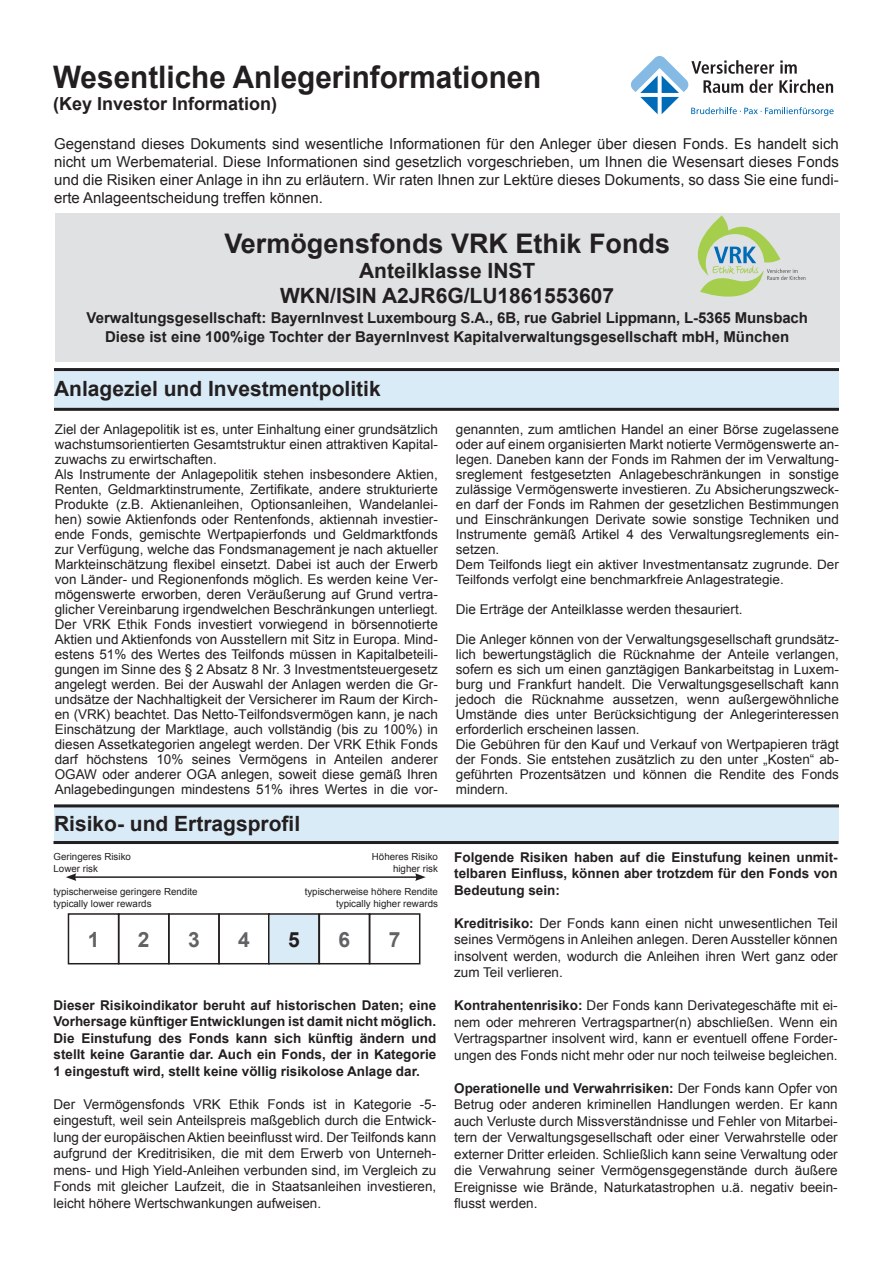
<style>
.page{position:relative;width:893px;height:1263px;background:#fff}
.page>*{position:absolute;margin:0;border:0;box-sizing:border-box;transform-origin:0 0}
.t1{font:700 31.05px "Arial";color:#231f20;scale:.96 1}
.t2{font:700 27px "Arial";color:#231f20}
.t3{font:700 21px "Arial";color:#231f20}
.t4{font:700 21px "Arial";color:#626265}
.t5{font:700 18px "Arial";color:#231f20}
.t6{font:15px/18px "Arial";color:#231f20;text-align:justify}
.t7{font:700 15px/19.5px "Arial";color:#231f20;text-align:center}
.t8{font:13.5px/15px "Arial";color:#231f20;text-align:justify}
.t9{font:700 13.5px/16.5px "Arial";color:#231f20;text-align:justify}
.Copy{font:12.9px/15px "Arial";color:#231f20;scale:1.04 1}
.t10{font:9.75px "Arial";color:#231f20}
.s1{font-weight:700}
</style>
<div class="page">
<div style="left:55px;top:213px;width:785px;height:149px;background:#e0e1e3"></div>
<div style="left:54px;top:370px;width:785px;height:38px;background:#d9ebf7"></div>
<div style="left:54px;top:804px;width:785px;height:38px;background:#d9ebf7"></div>
<hr style="left:74px;top:876px;width:343px;height:2px;background:#231f20">
<svg style="left:66px;top:873px;width:10px;height:8px"></svg>
<svg style="left:415px;top:873px;width:11px;height:8px"></svg>
<div style="left:68px;top:913px;width:51px;height:51px;border:2px solid #231f20"></div>
<div style="left:118px;top:913px;width:52px;height:51px;border:2px solid #231f20"></div>
<div style="left:168px;top:913px;width:52px;height:51px;border:2px solid #231f20"></div>
<div style="left:218px;top:913px;width:52px;height:51px;border:2px solid #231f20"></div>
<div style="left:269px;top:914px;width:50px;height:50px;background:#d9ebf7"></div>
<div style="left:268px;top:913px;width:52px;height:51px;border:2px solid #231f20"></div>
<div style="left:319px;top:913px;width:51px;height:51px;border:2px solid #231f20"></div>
<div style="left:369px;top:913px;width:51px;height:51px;border:2px solid #231f20"></div>
<hr style="left:54px;top:368px;width:785px;height:3px;background:#231f20">
<hr style="left:54px;top:408px;width:785px;height:3px;background:#231f20">
<hr style="left:54px;top:841px;width:784px;height:3px;background:#231f20">
<hr style="left:54px;top:804px;width:785px;height:3px;background:#231f20">
<svg style="left:631px;top:56px;width:203px;height:60px"></svg>
<svg style="left:697px;top:215px;width:108px;height:82px"></svg>
<p class="t1" style="left:53px;top:55px;width:510px">Wesentliche Anlegerinformationen</p>
<p class="t5" style="left:53px;top:91px;width:226px">(Key Investor Information)</p>
<p class="t6" style="left:54px;top:135px;width:786px">Gegenstand dieses Dokuments sind wesentliche Informationen für den Anleger über diesen Fonds. Es handelt sich nicht um Werbematerial. Diese Informationen sind gesetzlich vorgeschrieben, um Ihnen die Wesensart dieses Fonds und die Risiken einer Anlage in ihn zu erläutern. Wir raten Ihnen zur Lektüre dieses Dokuments, so dass Sie eine fundi&shy;erte Anlageentscheidung treffen können.</p>
<p class="t2" style="left:224px;top:224px;width:447px">Vermögensfonds VRK Ethik Fonds</p>
<p class="t3" style="left:359px;top:256px;width:178px">Anteilklasse INST</p>
<p class="t3" style="left:280px;top:281px;width:336px">WKN/ISIN A2JR6G/LU1861553607</p>
<p class="t7" style="left:87px;top:308px;width:723px">Verwaltungsgesellschaft: BayernInvest Luxembourg S.A., 6B, rue Gabriel Lippmann, L-5365 Munsbach<br>Diese ist eine 100%ige Tochter der BayernInvest Kapitalverwaltungsgesellschaft mbH, München</p>
<p class="t3" style="left:54px;top:374px;width:328px">Anlageziel und Investmentpolitik</p>
<p class="t8" style="left:55px;top:422px;width:385px">Ziel der Anlagepolitik ist es, unter Einhaltung einer grundsätzlich wachstumsorientierten Gesamtstruktur einen attraktiven Kapital&shy;zuwachs zu erwirtschaften.</p>
<p class="t8" style="left:55px;top:467px;width:385px">Als Instrumente der Anlagepolitik stehen insbesondere Aktien, Renten, Geldmarktinstrumente, Zertifikate, andere strukturierte Produkte (z.B. Aktienanleihen, Optionsanleihen, Wandelanlei&shy;hen) sowie Aktienfonds oder Rentenfonds, aktiennah investier&shy;ende Fonds, gemischte Wertpapierfonds und Geldmarktfonds zur Verfügung, welche das Fondsmanagement je nach aktueller Markteinschätzung flexibel einsetzt. Dabei ist auch der Erwerb von Länder- und Regionenfonds möglich. Es werden keine Ver&shy;mögenswerte erworben, deren Veräußerung auf Grund vertra&shy;glicher Vereinbarung irgendwelchen Beschränkungen unterliegt.<br>Der VRK Ethik Fonds investiert vorwiegend in börsennotierte Aktien und Aktienfonds von Ausstellern mit Sitz in Europa. Mind&shy;estens 51% des Wertes des Teilfonds müssen in Kapitalbeteili&shy;gungen im Sinne des § 2 Absatz 8 Nr. 3 Investmentsteuergesetz angelegt werden. Bei der Auswahl der Anlagen werden die Gr&shy;undsätze der Nachhaltigkeit der Versicherer im Raum der Kirch&shy;en (VRK) beachtet. Das Netto-Teilfondsvermögen kann, je nach Einschätzung der Marktlage, auch vollständig (bis zu 100%) in diesen Assetkategorien angelegt werden. Der VRK Ethik Fonds darf höchstens 10% seines Vermögens in Anteilen anderer OGAW oder anderer OGA anlegen, soweit diese gemäß Ihren Anlagebedingungen mindestens 51% ihres Wertes in die vor-</p>
<p class="t8" style="left:456px;top:422px;width:385px">genannten, zum amtlichen Handel an einer Börse zugelassene oder auf einem organisierten Markt notierte Vermögenswerte an&shy;legen. Daneben kann der Fonds im Rahmen der im Verwaltung&shy;sreglement festgesetzten Anlagebeschränkungen in sonstige zulässige Vermögenswerte investieren. Zu Absicherungszweck&shy;en darf der Fonds im Rahmen der gesetzlichen Bestimmungen und Einschränkungen Derivate sowie sonstige Techniken und Instrumente gemäß Artikel 4 des Verwaltungsreglements ein&shy;setzen.</p>
<p class="Copy" style="left:456px;top:557px;width:370px">Dem Teilfonds liegt ein aktiver Investmentansatz zugrunde. Der<br>Teilfonds verfolgt eine benchmarkfreie Anlagestrategie.</p>
<p class="t8" style="left:456px;top:602px;width:288px">Die Erträge der Anteilklasse werden thesauriert.</p>
<p class="t8" style="left:456px;top:632px;width:385px">Die Anleger können von der Verwaltungsgesellschaft grundsätz&shy;lich bewertungstäglich die Rücknahme der Anteile verlangen, sofern es sich um einen ganztägigen Bankarbeitstag in Luxem&shy;burg und Frankfurt handelt. Die Verwaltungsgesellschaft kann jedoch die Rücknahme aussetzen, wenn außergewöhnliche Umstände dies unter Berücksichtigung der Anlegerinteressen erforderlich erscheinen lassen.</p>
<p class="t8" style="left:456px;top:737px;width:385px">Die Gebühren für den Kauf und Verkauf von Wertpapieren trägt der Fonds. Sie entstehen zusätzlich zu den unter „Kosten“ ab&shy;geführten Prozentsätzen und können die Rendite des Fonds mindern.</p>
<p class="t3" style="left:54px;top:809px;width:248px">Risiko- und Ertragsprofil</p>
<p class="t10" style="left:53px;top:850px;width:79px">Geringeres Risiko</p>
<p class="t10" style="left:53px;top:862px;width:46px">Lower risk</p>
<p class="t10" style="left:53px;top:885px;width:146px">typischerweise geringere Rendite</p>
<p class="t10" style="left:53px;top:897px;width:100px">typically lower rewards</p>
<p class="t10" style="left:372px;top:850px;width:68px">Höheres Risiko</p>
<p class="t10" style="left:393px;top:862px;width:46px">higher risk</p>
<p class="t10" style="left:305px;top:885px;width:135px">typischerweise höhere Rendite</p>
<p class="t10" style="left:336px;top:897px;width:103px">typically higher rewards</p>
<p class="t4" style="left:88px;top:924px;width:13px">1</p>
<p class="t4" style="left:138px;top:924px;width:13px">2</p>
<p class="t4" style="left:188px;top:924px;width:13px">3</p>
<p class="t4" style="left:238px;top:924px;width:13px">4</p>
<p class="t3" style="left:288px;top:924px;width:13px">5</p>
<p class="t4" style="left:339px;top:924px;width:13px">6</p>
<p class="t4" style="left:389px;top:924px;width:13px">7</p>
<p class="t9" style="left:54px;top:997px;width:384px">Dieser Risikoindikator beruht auf historischen Daten; eine Vorhersage künftiger Entwicklungen ist damit nicht möglich.<br>Die Einstufung des Fonds kann sich künftig ändern und stellt keine Garantie dar. Auch ein Fonds, der in Kategorie 1 eingestuft wird, stellt keine völlig risikolose Anlage dar.</p>
<p class="t8" style="left:54px;top:1096px;width:384px;line-height:16.5px">Der Vermögensfonds VRK Ethik Fonds ist in Kategorie -5- eingestuft, weil sein Anteilspreis maßgeblich durch die Entwick&shy;lung der europäischen Aktien beeinflusst wird. Der Teilfonds kann aufgrund der Kreditrisiken, die mit dem Erwerb von Unterneh&shy;mens- und High Yield-Anleihen verbunden sind, im Vergleich zu Fonds mit gleicher Laufzeit, die in Staatsanleihen investieren, leicht höhere Wertschwankungen aufweisen.</p>
<p class="t9" style="left:454px;top:849px;width:385px">Folgende Risiken haben auf die Einstufung keinen unmit&shy;telbaren Einfluss, können aber trotzdem für den Fonds von Bedeutung sein:</p>
<p class="t8" style="left:454px;top:914px;width:385px;line-height:16.5px"><span class="s1">Kreditrisiko:</span> Der Fonds kann einen nicht unwesentlichen Teil seines Vermögens in Anleihen anlegen. Deren Aussteller können insolvent werden, wodurch die Anleihen ihren Wert ganz oder zum Teil verlieren.</p>
<p class="t8" style="left:454px;top:997px;width:385px;line-height:16.5px"><span class="s1">Kontrahentenrisiko:</span> Der Fonds kann Derivategeschäfte mit ei&shy;nem oder mehreren Vertragspartner(n) abschließen. Wenn ein Vertragspartner insolvent wird, kann er eventuell offene Forder&shy;ungen des Fonds nicht mehr oder nur noch teilweise begleichen.</p>
<p class="t8" style="left:454px;top:1079px;width:385px;line-height:16.5px"><span class="s1">Operationelle und Verwahrrisiken:</span> Der Fonds kann Opfer von Betrug oder anderen kriminellen Handlungen werden. Er kann auch Verluste durch Missverständnisse und Fehler von Mitarbei&shy;tern der Verwaltungsgesellschaft oder einer Verwahrstelle oder externer Dritter erleiden. Schließlich kann seine Verwaltung oder die Verwahrung seiner Vermögensgegenstände durch äußere Ereignisse wie Brände, Naturkatastrophen u.ä. negativ beein&shy;flusst werden.</p>
</div>
